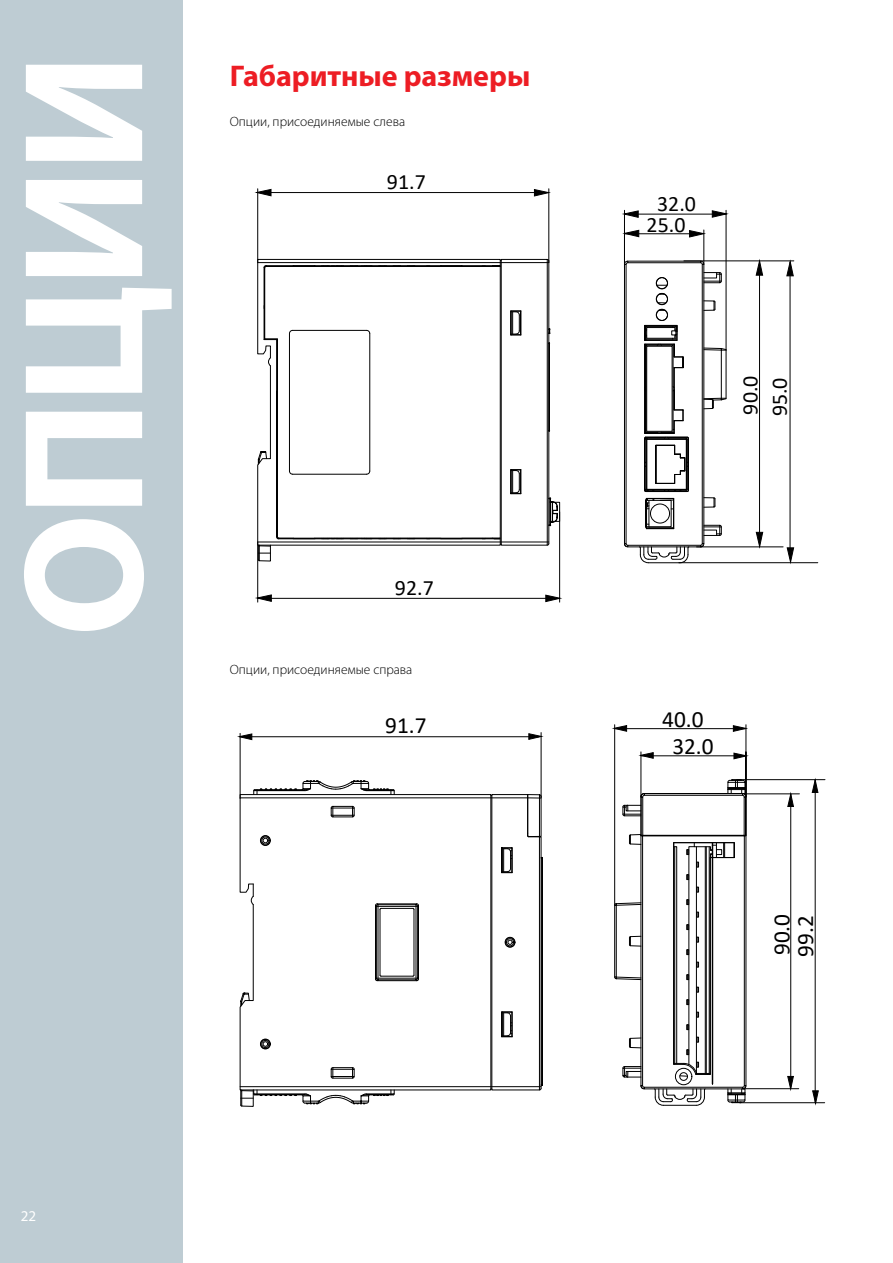
<style>
.page{position:relative;width:893px;height:1263px;background:#fff}
.page>*{position:absolute;margin:0;border:0;box-sizing:border-box;transform-origin:0 0}
.t1{font:700 172.5px "Myriad Pro";letter-spacing:-.02em;color:#fff}
.t2{font:700 30px "Myriad Pro";letter-spacing:-.005em;color:#ed1d24}
.t3{font:23.4px/23.9px "Calibri";color:#000}
.t4{font:21.9px/21.3px "Calibri";color:#000;text-align:center}
.t5{font:15px "Myriad Pro";color:#fff}
.t6{font:300 13.5px "Myriad Pro";color:#000}
</style>
<div class="page">
<div style="left:0;top:0;width:183px;height:1263px;background:#beccd3"></div>
<hr style="left:726px;top:210px;width:1px;height:140px;background:#000">
<hr style="left:624px;top:210px;width:1px;height:57px;background:#000">
<hr style="left:637px;top:214px;width:89px;height:1px;background:#000">
<hr style="left:549px;top:189px;width:1px;height:74px;background:#000">
<hr style="left:257px;top:189px;width:1px;height:74px;background:#000">
<hr style="left:258px;top:192px;width:280px;height:1px;background:#000">
<hr style="left:559px;top:512px;width:1px;height:90px;background:#000">
<hr style="left:257px;top:542px;width:1px;height:60px;background:#000">
<hr style="left:258px;top:598px;width:291px;height:1px;background:#000">
<hr style="left:258px;top:542px;width:291px;height:1px;background:#000">
<div style="left:550px;top:502px;width:10px;height:19px;border:1px solid #000"></div>
<svg style="left:510px;top:310px;width:11px;height:25px"></svg>
<svg style="left:510px;top:469px;width:12px;height:25px"></svg>
<hr style="left:549px;top:261px;width:1px;height:283px;background:#000">
<hr style="left:258px;top:262px;width:291px;height:1px;background:#000">
<hr style="left:697px;top:547px;width:86px;height:1px;background:#000">
<hr style="left:684px;top:261px;width:110px;height:1px;background:#000">
<hr style="left:759px;top:261px;width:1px;height:286px;background:#000">
<svg style="left:755px;top:260px;width:8px;height:16px"></svg>
<svg style="left:755px;top:532px;width:8px;height:15px"></svg>
<hr style="left:679px;top:562px;width:139px;height:1px;background:#000">
<hr style="left:790px;top:262px;width:1px;height:296px;background:#000">
<svg style="left:786px;top:261px;width:8px;height:16px"></svg>
<svg style="left:786px;top:547px;width:8px;height:16px"></svg>
<svg style="left:711px;top:210px;width:16px;height:8px"></svg>
<svg style="left:623px;top:210px;width:16px;height:8px"></svg>
<svg style="left:256px;top:189px;width:16px;height:8px"></svg>
<svg style="left:534px;top:189px;width:15px;height:8px"></svg>
<svg style="left:256px;top:594px;width:16px;height:8px"></svg>
<svg style="left:545px;top:594px;width:16px;height:8px"></svg>
<svg style="left:549px;top:498px;width:9px;height:28px"></svg>
<svg style="left:624px;top:230px;width:102px;height:333px"></svg>
<svg style="left:257px;top:259px;width:244px;height:302px"></svg>
<hr style="left:746px;top:725px;width:1px;height:72px;background:#000">
<hr style="left:641px;top:752px;width:1px;height:45px;background:#000">
<hr style="left:641px;top:755px;width:105px;height:1px;background:#000">
<hr style="left:614px;top:725px;width:1px;height:180px;background:#000">
<hr style="left:615px;top:728px;width:131px;height:1px;background:#000">
<hr style="left:663px;top:1105px;width:33px;height:1px;background:#000">
<svg style="left:240px;top:794px;width:251px;height:296px"></svg>
<svg style="left:251px;top:884px;width:3px;height:21px"></svg>
<hr style="left:240px;top:1086px;width:301px;height:1px;background:#000">
<div style="left:333px;top:1067px;width:20px;height:11px;border:1px solid #000"></div>
<div style="left:331px;top:1069px;width:23px;height:7px;border:1px solid #000"></div>
<div style="left:333px;top:806px;width:20px;height:11px;border:1px solid #000"></div>
<hr style="left:240px;top:798px;width:288px;height:1px;background:#000">
<div style="left:260px;top:1039px;width:10px;height:10px;border:1px solid #000;border-radius:50%"></div>
<div style="left:261px;top:1039px;width:9px;height:10px;border:1px solid #000;border-radius:50%"></div>
<div style="left:262px;top:1040px;width:7px;height:8px;border:1px solid #000;border-radius:50%"></div>
<svg style="left:263px;top:1041px;width:5px;height:5px"></svg>
<div style="left:260px;top:835px;width:10px;height:10px;border:1px solid #000;border-radius:50%"></div>
<div style="left:261px;top:836px;width:9px;height:9px;border:1px solid #000;border-radius:50%"></div>
<div style="left:262px;top:837px;width:7px;height:7px;border:1px solid #000;border-radius:50%"></div>
<svg style="left:263px;top:838px;width:5px;height:5px"></svg>
<svg style="left:375px;top:904px;width:44px;height:77px"></svg>
<hr style="left:541px;top:732px;width:1px;height:66px;background:#000">
<hr style="left:240px;top:733px;width:1px;height:65px;background:#000">
<hr style="left:240px;top:736px;width:299px;height:1px;background:#000">
<svg style="left:238px;top:733px;width:15px;height:7px"></svg>
<svg style="left:528px;top:733px;width:14px;height:7px"></svg>
<svg style="left:613px;top:725px;width:14px;height:7px"></svg>
<svg style="left:733px;top:725px;width:14px;height:7px"></svg>
<svg style="left:640px;top:752px;width:14px;height:7px"></svg>
<svg style="left:733px;top:752px;width:14px;height:7px"></svg>
<hr style="left:744px;top:1088px;width:55px;height:1px;background:#000">
<hr style="left:746px;top:794px;width:53px;height:1px;background:#000">
<hr style="left:790px;top:794px;width:1px;height:293px;background:#000">
<svg style="left:787px;top:793px;width:7px;height:14px"></svg>
<svg style="left:787px;top:1076px;width:7px;height:14px"></svg>
<hr style="left:740px;top:1102px;width:85px;height:1px;background:#000">
<svg style="left:812px;top:1090px;width:7px;height:14px"></svg>
<hr style="left:815px;top:780px;width:1px;height:323px;background:#000">
<hr style="left:737px;top:779px;width:88px;height:1px;background:#000">
<svg style="left:811px;top:779px;width:8px;height:14px"></svg>
<svg style="left:491px;top:794px;width:52px;height:296px"></svg>
<svg style="left:241px;top:993px;width:8px;height:13px"></svg>
<svg style="left:254px;top:780px;width:140px;height:15px"></svg>
<svg style="left:240px;top:1090px;width:154px;height:16px"></svg>
<svg style="left:614px;top:779px;width:133px;height:326px"></svg>
<h1 class="t1" style="left:-28px;top:637px;width:585px;rotate:-90deg">ОПЦИИ</h1>
<h2 class="t2" style="left:230px;top:57px;width:302px">Габаритные размеры</h2>
<p class="t6" style="left:230px;top:114px;width:177px">Опции, присоединяемые слева</p>
<h3 class="t4" style="left:387px;top:170px;width:40px">91.7</h3>
<h3 class="t4" style="left:395px;top:577px;width:40px">92.7</h3>
<p class="t6" style="left:230px;top:661px;width:184px">Опции, присоединяемые справа</p>
<h3 class="t3" style="left:385px;top:713px;width:43px">91.7</h3>
<p class="t5" style="left:21px;top:1207px;width:17px">22</p>
<h3 class="t4" style="left:647px;top:192px;width:51px">32.0<br>25.0</h3>
<h3 class="t4" style="left:735px;top:416px;width:42px;line-height:29.5px;text-align:left;rotate:-90deg">90.0<br>95.0</h3>
<h3 class="t3" style="left:662px;top:706px;width:43px">40.0</h3>
<h3 class="t3" style="left:672px;top:734px;width:43px">32.0</h3>
<h3 class="t3" style="left:769px;top:957px;width:45px;rotate:-90deg">90.0<br>99.2</h3>
</div>
